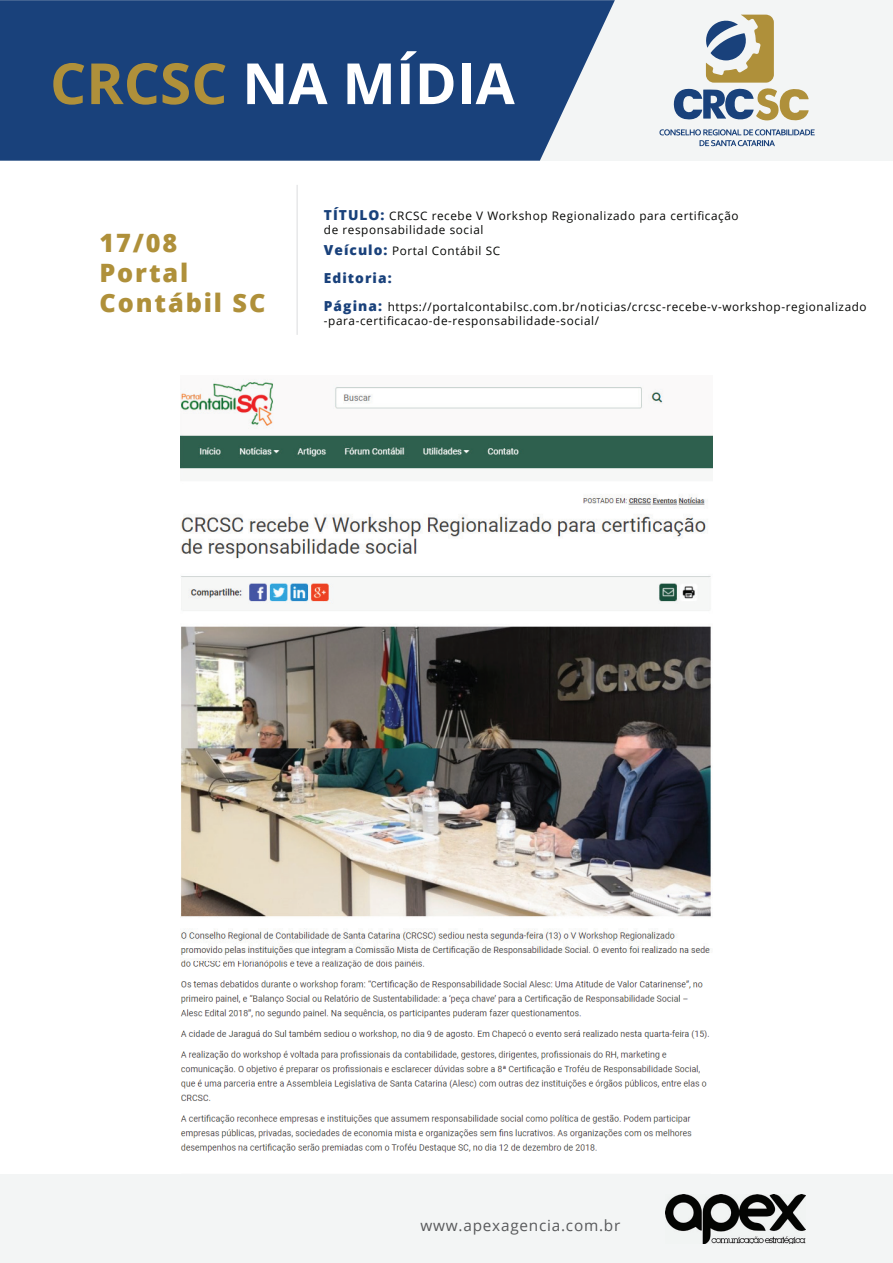
<style>
.page{position:relative;width:893px;height:1263px;background:#fff}
.page>*{position:absolute;margin:0;border:0;box-sizing:border-box;transform-origin:0 0}
.t1{font:700 56.85px "Open Sans";color:#fff}
.t2{font:800 25.35px/30.3px "Open Sans";letter-spacing:.075em;color:#af903a}
.t3{font:15.3px "Open Sans";letter-spacing:.05em;color:#58595b}
.t4{font:800 13.8px "Open Sans";letter-spacing:.075em;color:#19417b}
.t5{font:11.7px/14.1px "Open Sans";letter-spacing:.05em;color:#040503}
.s1{color:#af903a}
.s2{font-weight:800;font-size:13.8px;color:#19417b}
</style>
<div class="page">
<hr style="left:296px;top:185px;width:2px;height:150px;background:#e7e8e9">
<img style="left:180px;top:379px;width:533px;height:796px">
<div style="left:0;top:0;width:893px;height:161px;background:#f3f5f5"></div>
<svg style="left:0;top:0;width:615px;height:161px;background:#264c82"></svg>
<svg style="left:673px;top:15px;width:136px;height:106px"></svg>
<svg style="left:659px;top:129px;width:156px;height:17px"></svg>
<div style="left:0;top:1175px;width:893px;height:88px;background:#f3f5f5"></div>
<img style="left:665px;top:1194px;width:141px;height:50px">
<h1 class="t1" style="left:50px;top:43px;width:466px"><span class="s1">CRCSC</span> NA MÍDIA</h1>
<h2 class="t2" style="left:99px;top:226px;width:167px">17/08<br>Portal<br>Contábil SC</h2>
<p class="t5" style="left:324px;top:208px;width:416px"><span class="s2">TÍTULO:</span> CRCSC recebe V Workshop Regionalizado para certificação de responsabilidade social</p>
<p class="t5" style="left:324px;top:244px;width:178px"><span class="s2">Veículo:</span> Portal Contábil SC</p>
<p class="t4" style="left:324px;top:267px;width:69px">Editoria:</p>
<p class="t5" style="left:324px;top:300px;width:544px"><span class="s2">Página:</span> https://portalcontabilsc.com.br/noticias/crcsc-recebe-v-workshop-regionalizado -para-certificacao-de-responsabilidade-social/</p>
<h3 class="t3" style="left:420px;top:1215px;width:201px">www.apexagencia.com.br</h3>
</div>
